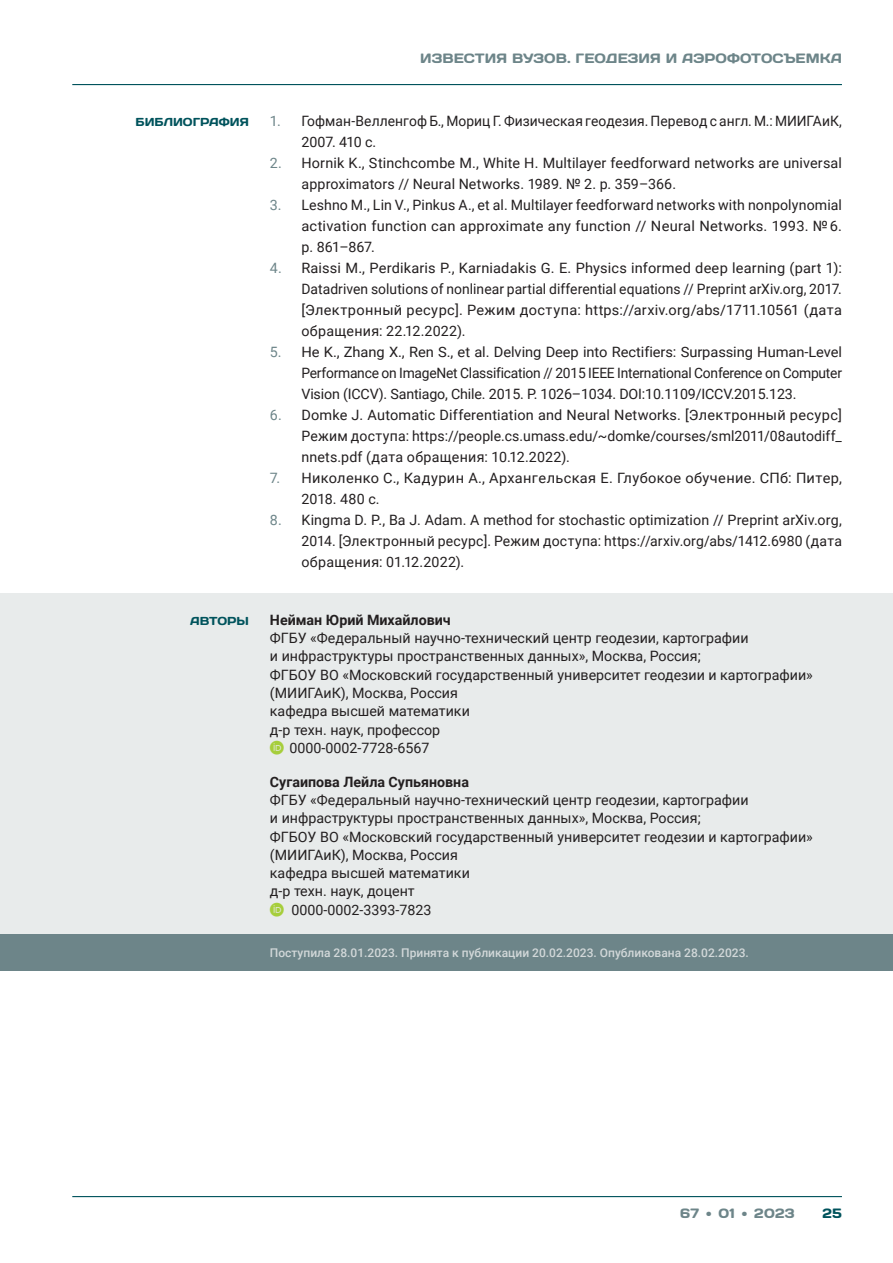
<style>
.page{position:relative;width:893px;height:1263px;background:#fff}
.page>*{position:absolute;margin:0;border:0;box-sizing:border-box;transform-origin:0 0}
.t1{font:14.25px/21px "Roboto";color:#231f20;text-align:justify}
.t2{font:14.25px/21px "Roboto";letter-spacing:.02em;color:#231f20}
.t3{font:700 14.25px "Roboto";color:#231f20}
.t4{font:13.5px "Days One";letter-spacing:.005em;color:#6d8589}
.t5{font:13.5px "Days One";color:#00535c}
.t6{font:500 12px "Roboto";color:#d2d8d9}
.t7{font:11.55px "Days One";color:#00535c}
.s1{color:#6d8589}
</style>
<div class="page">
<hr style="left:72px;top:1196px;width:770px;height:1px;background:#00535c">
<hr style="left:72px;top:84px;width:770px;height:1px;background:#00535c">
<div style="left:0;top:593px;width:893px;height:181px;background:#e8ebeb"></div>
<div style="left:0;top:755px;width:893px;height:181px;background:#e8ebeb"></div>
<div style="left:0;top:935px;width:893px;height:36px;background:#6d8589"></div>
<p class="t7" style="left:136px;top:114px;width:115px">библиография</p>
<p class="t7" style="left:190px;top:613px;width:60px">авторы</p>
<p class="t4" style="left:420px;top:50px;width:423px">ИЗВЕСТИЯ ВУЗОВ. ГЕОДЕЗИЯ И АЭРОФОТОСЪЕМКА</p>
<p class="t1" style="left:301px;top:110px;width:542px;text-indent:-32px"><span class="s1">1.</span> Гофман-Велленгоф Б., Мориц Г. Физическая геодезия. Перевод с англ. М.: МИИГАиК,<br>2007. 410 с.</p>
<p class="t1" style="left:301px;top:152px;width:542px;text-indent:-32px"><span class="s1">2.</span> Hornik K., Stinchcombe M., White H. Multilayer feedforward networks are universal approximators // Neural Networks. 1989. № 2. p. 359–366.</p>
<p class="t1" style="left:301px;top:194px;width:542px;text-indent:-32px"><span class="s1">3.</span> Leshno M., Lin V., Pinkus A., et al. Multilayer feedforward networks with nonpolynomial activation function can approximate any function // Neural Networks. 1993. № 6. p. 861–867.</p>
<p class="t1" style="left:301px;top:257px;width:542px;text-indent:-32px"><span class="s1">4.</span> Raissi M., Perdikaris P., Karniadakis G. E. Physics informed deep learning (part 1):<br>Datadriven solutions of nonlinear partial differential equations // Preprint arXiv.org, 2017. [Электронный ресурс]. Режим доступа: https://arxiv.org/abs/1711.10561 (дата обращения: 22.12.2022).</p>
<p class="t1" style="left:301px;top:341px;width:542px;text-indent:-32px"><span class="s1">5.</span> He K., Zhang X., Ren S., et al. Delving Deep into Rectifiers: Surpassing Human-Level Performance on ImageNet Classification // 2015 IEEE International Conference on Computer Vision (ICCV). Santiago, Chile. 2015. P. 1026–1034. DOI:10.1109/ICCV.2015.123.</p>
<p class="t1" style="left:301px;top:404px;width:542px;text-indent:-32px"><span class="s1">6.</span> Domke J. Automatic Differentiation and Neural Networks. [Электронный ресурс] Режим доступа: https://people.cs.umass.edu/~domke/courses/sml2011/08autodiff_ nnets.pdf (дата обращения: 10.12.2022).</p>
<p class="t2" style="left:301px;top:467px;width:542px;text-indent:-32px"><span class="s1">7.</span> Николенко С., Кадурин А., Архангельская Е. Глубокое обучение. СПб: Питер,<br>2018. 480 с.</p>
<p class="t1" style="left:301px;top:509px;width:542px;text-indent:-32px"><span class="s1">8.</span> Kingma D. P., Ba J. Adam. A method for stochastic optimization // Preprint arXiv.org, 2014. [Электронный ресурс]. Режим доступа: https://arxiv.org/abs/1412.6980 (дата обращения: 01.12.2022).</p>
<p class="t3" style="left:270px;top:610px;width:182px">Нейман Юрий Михайлович</p>
<p class="t1" style="left:270px;top:627px;width:480px">ФГБУ «Федеральный научно-технический центр геодезии, картографии</p>
<p class="t1" style="left:270px;top:645px;width:432px">и инфраструктуры пространственных данных», Москва, Россия;</p>
<p class="t1" style="left:270px;top:664px;width:544px">ФГБОУ ВО «Московский государственный университет геодезии и картографии»</p>
<p class="t1" style="left:270px;top:682px;width:190px">(МИИГАиК), Москва, Россия</p>
<p class="t1" style="left:270px;top:700px;width:201px">кафедра высшей математики</p>
<p class="t1" style="left:270px;top:718px;width:172px">д-р техн. наук, профессор</p>
<p class="t1" style="left:290px;top:737px;width:141px">0000-0002-7728-6567</p>
<p class="t3" style="left:270px;top:772px;width:201px">Сугаипова Лейла Супьяновна</p>
<p class="t1" style="left:270px;top:789px;width:480px">ФГБУ «Федеральный научно-технический центр геодезии, картографии</p>
<p class="t1" style="left:270px;top:807px;width:432px">и инфраструктуры пространственных данных», Москва, Россия;</p>
<p class="t1" style="left:270px;top:825px;width:544px">ФГБОУ ВО «Московский государственный университет геодезии и картографии»</p>
<p class="t1" style="left:270px;top:844px;width:190px">(МИИГАиК), Москва, Россия</p>
<p class="t1" style="left:270px;top:862px;width:201px">кафедра высшей математики</p>
<p class="t1" style="left:270px;top:880px;width:146px">д-р техн. наук, доцент</p>
<p class="t1" style="left:291px;top:899px;width:141px">0000-0002-3393-7823</p>
<p class="t6" style="left:270px;top:944px;width:480px">Поступила 28.01.2023. Принята к публикации 20.02.2023. Опубликована 28.02.2023.</p>
<p class="t4" style="left:680px;top:1205px;width:116px">67 • 01 • 2023</p>
<p class="t5" style="left:822px;top:1205px;width:21px">25</p>
</div>
